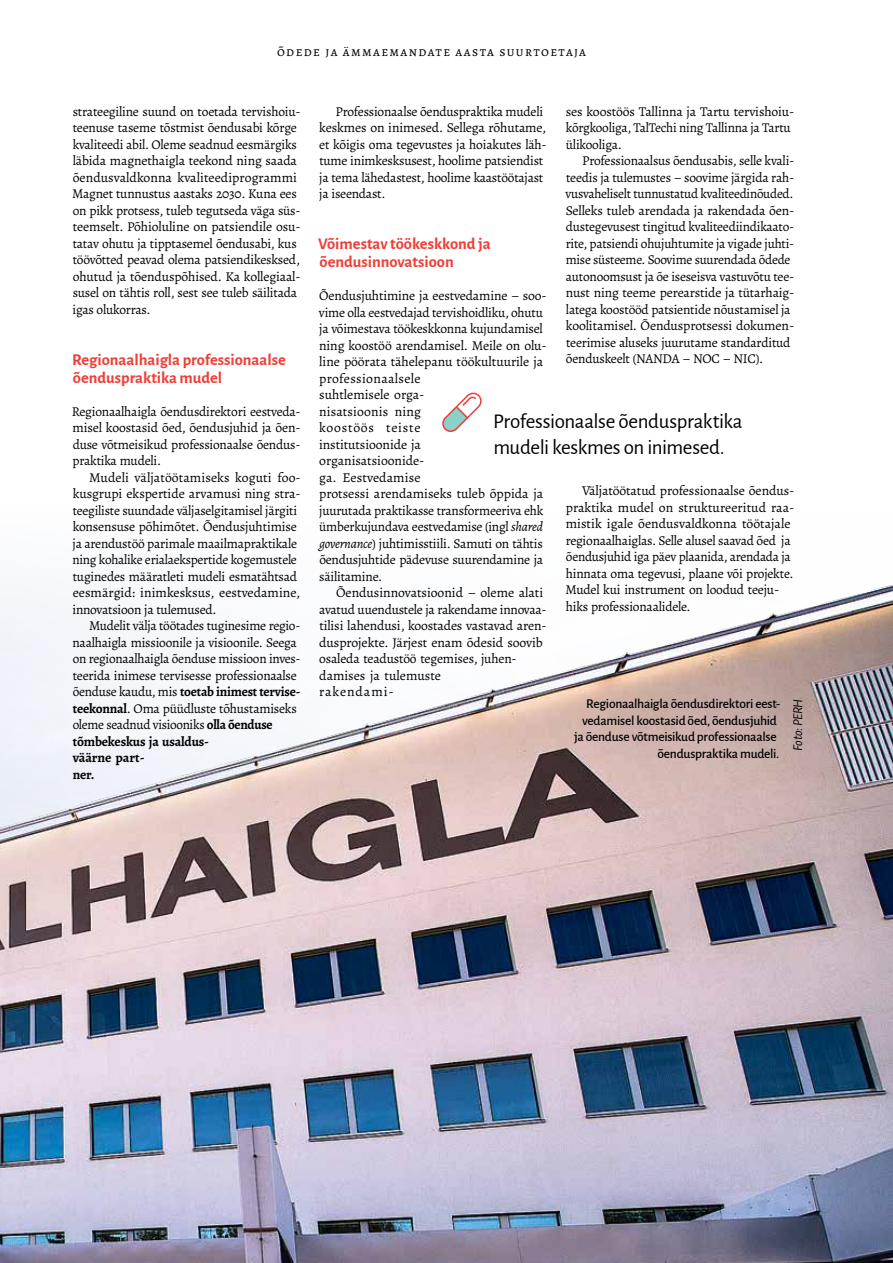
<style>
.page{position:relative;width:893px;height:1263px;background:#fff}
.page>*{position:absolute;margin:0;border:0;box-sizing:border-box;transform-origin:0 0}
.t1{font:21px/25.5px "Alegreya Sans";letter-spacing:-.02em;color:#000}
.t2{font:700 16.5px/18px "Alegreya Sans";color:#f13d37}
.t3{font:13.5px/16.5px "Alegreya";letter-spacing:-.02em;color:#000}
.t4{font:500 13.5px/16.5px "Alegreya Sans";letter-spacing:-.02em;color:#000;text-align:right}
.t5{font:13.5px "Alegreya SC";letter-spacing:.1em;color:#000}
.t6{font:italic 13.5px "Alegreya Sans";letter-spacing:-.03em;color:#000}
.s1{font-weight:700}
.s2{font-style:italic}
</style>
<div class="page">
<img style="left:0;top:584px;width:893px;height:679px">
<svg style="left:442px;top:392px;width:40px;height:40px"></svg>
<p class="t5" style="left:277px;top:42px;width:311px">õdede ja ämmaemandate aasta suurtoetaja</p>
<p class="t3" style="left:72px;top:103px;width:230px">strateegiline suund on toetada tervishoiu&shy;teenuse taseme tõstmist õendusabi kõrge kvaliteedi abil. Oleme seadnud eesmärgiks läbida magnethaigla teekond ning saada õendusvaldkonna kvaliteediprogrammi Magnet tunnustus aastaks 2030. Kuna ees on pikk protsess, tuleb tegutseda väga süs&shy;teemselt. Põhioluline on patsiendile osu&shy;tatav ohutu ja tipptasemel õendusabi, kus töövõtted peavad olema patsiendikesksed, ohutud ja tõenduspõhised. Ka kollegiaal&shy;susel on tähtis roll, sest see tuleb säilitada igas olukorras.</p>
<p class="t2" style="left:72px;top:349px;width:215px">Regionaalhaigla professionaalse õenduspraktika mudel</p>
<p class="t3" style="left:72px;top:403px;width:230px;text-align:justify">Regionaalhaigla õendusdirektori eestveda&shy;misel koostasid õed, õendusjuhid ja õen&shy;duse võtmeisikud professionaalse õendus&shy;praktika mudeli.</p>
<p class="t3" style="left:72px;top:469px;width:230px;text-indent:17px">Mudeli väljatöötamiseks koguti foo&shy;kusgrupi ekspertide arvamusi ning stra&shy;teegiliste suundade väljaselgitamisel järgiti konsensuse põhimõtet. Õendusjuhtimise ja arendustöö parimale maailmapraktikale ning kohalike erialaekspertide kogemustele tuginedes määratleti mudeli esmatähtsad eesmärgid: inimkesksus, eestvedamine, innovatsioon ja tulemused.</p>
<p class="t3" style="left:72px;top:617px;width:230px;text-indent:17px">Mudelit välja töötades tuginesime regio&shy;naalhaigla missioonile ja visioonile. Seega on regionaalhaigla õenduse missioon inves&shy;teerida inimese tervisesse professionaalse õenduse kaudu, mis <span class="s1">toetab inimest tervise&shy;teekonnal</span>. Oma püüdluste tõhustamiseks oleme seadnud visiooniks <span class="s1">olla õenduse tõmbekeskus ja usaldus-<br>väärne part-<br>ner.</span></p>
<p class="t3" style="left:319px;top:103px;width:229px;text-indent:16px">Professionaalse õenduspraktika mudeli keskmes on inimesed. Sellega rõhutame, et kõigis oma tegevustes ja hoiakutes läh&shy;tume inimkesksusest, hoolime patsiendist ja tema lähedastest, hoolime kaastöötajast ja iseendast.</p>
<p class="t2" style="left:318px;top:234px;width:174px">Võimestav töökeskkond ja õendusinnovatsioon</p>
<p class="t3" style="left:319px;top:287px;width:229px">Õendusjuhtimine ja eestvedamine – soo&shy;vime olla eestvedajad tervishoidliku, ohutu ja võimestava töökeskkonna kujundamisel ning koostöö arendamisel. Meile on olu&shy;line pöörata tähelepanu töökultuurile ja professionaalsele<br>suhtlemisele orga-<br>nisatsioonis ning<br>koostöös teiste<br>institutsioonide ja<br>organisatsioonide-<br>ga. Eestvedamise<br>protsessi arendamiseks tuleb õppida ja juurutada praktikasse transformeeriva ehk ümberkujundava eestvedamise (ingl <span class="s2">shared governance</span>) juhtimisstiili. Samuti on tähtis õendusjuhtide pädevuse suurendamine ja säilitamine.</p>
<p class="t3" style="left:319px;top:584px;width:229px;text-indent:17px">Õendusinnovatsioonid – oleme alati avatud uuendustele ja rakendame innovaa&shy;tilisi lahendusi, koostades vastavad aren&shy;dusprojekte. Järjest enam õdesid soovib osaleda teadustöö tegemises, juhen&shy;damises ja tulemuste<br>rakendami-</p>
<p class="t3" style="left:566px;top:103px;width:230px">ses koostöös Tallinna ja Tartu tervishoiu&shy;kõrgkooliga, TalTechi ning Tallinna ja Tartu ülikooliga.</p>
<p class="t3" style="left:566px;top:152px;width:230px;text-indent:17px">Professionaalsus õendusabis, selle kvali&shy;teedis ja tulemustes – soovime järgida rah&shy;vusvaheliselt tunnustatud kvaliteedinõuded.<br>Selleks tuleb arendada ja rakendada õen&shy;dustegevusest tingitud kvaliteediindikaato&shy;rite, patsiendi ohujuhtumite ja vigade juhti&shy;mise süsteeme. Soovime suurendada õdede autonoomsust ja õe iseseisva vastuvõtu tee&shy;nust ning teeme perearstide ja tütarhaig&shy;latega koostööd patsientide nõustamisel ja koolitamisel. Õendusprotsessi dokumen&shy;teerimise aluseks juurutame standarditud õenduskeelt (NANDA – NOC – NIC).</p>
<h1 class="t1" style="left:493px;top:408px;width:251px">Professionaalse õenduspraktika mudeli keskmes on inimesed.</h1>
<p class="t3" style="left:565px;top:482px;width:230px;text-indent:17px">Väljatöötatud professionaalse õendus&shy;praktika mudel on struktureeritud raa&shy;mistik igale õendusvaldkonna töötajale regionaalhaiglas. Selle alusel saavad õed ja õendusjuhid iga päev plaanida, arendada ja hinnata oma tegevusi, plaane või projekte.<br>Mudel kui instrument on loodud teeju&shy;hiks professionaalidele.</p>
<p class="t4" style="left:574px;top:695px;width:208px">Regionaalhaigla õendusdirektori eest&shy;vedamisel koostasid õed, õendusjuhid ja õenduse võtmeisikud professionaalse</p>
<p class="t6" style="left:788px;top:751px;width:54px;rotate:-90deg">Foto: PERH</p>
<p class="t4" style="left:646px;top:744px;width:135px">???õenduspraktika mudeli.</p>
</div>
